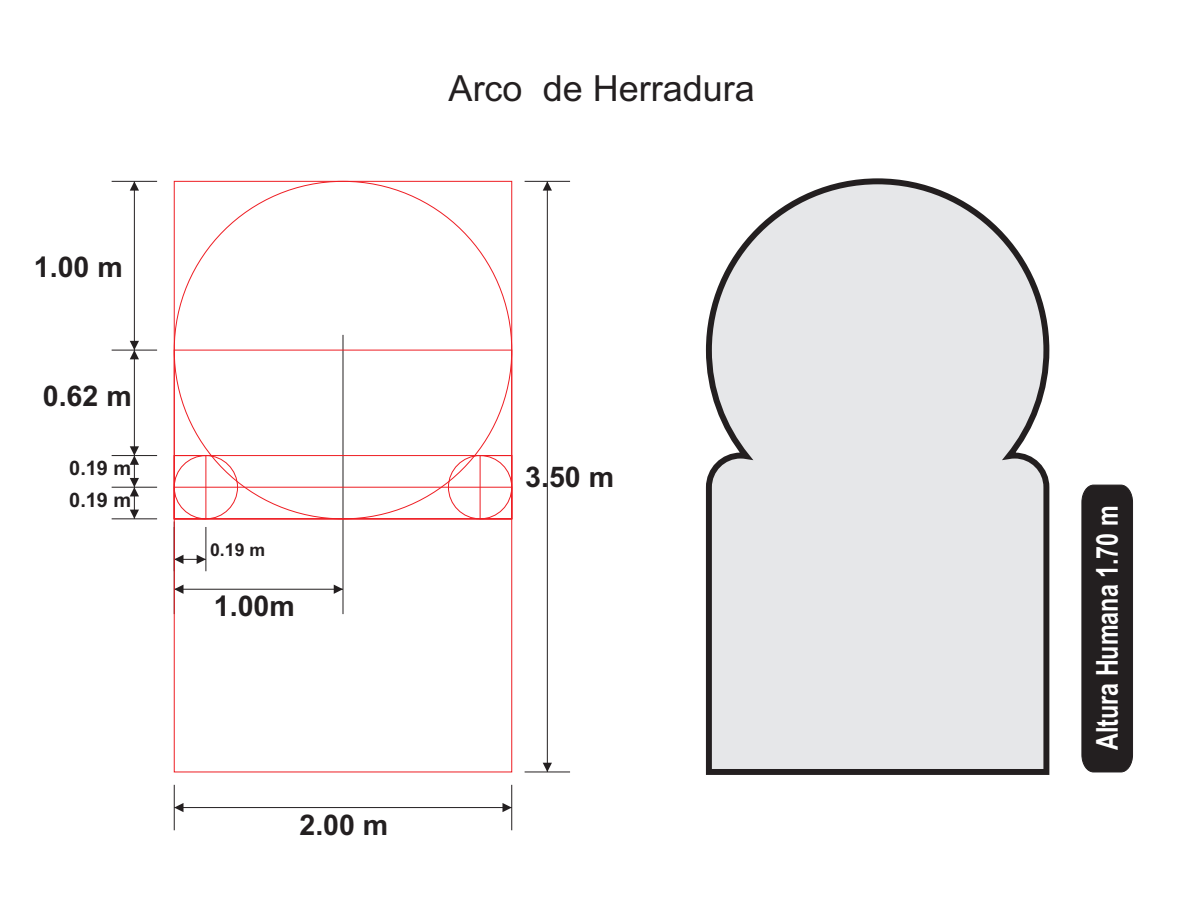
<style>
.page{position:relative;width:1188px;height:918px;background:#fff}
.page>*{position:absolute;margin:0;border:0;box-sizing:border-box;transform-origin:0 0}
.t1{font:36px "Arial";color:#231f20}
.t2{font:700 30.15px "Arial";color:#fff;scale:.77 1}
.t3{font:700 28.5px "Arial";color:#231f20}
.t4{font:700 19.95px/32.2px "Arial";color:#231f20}
.t5{font:700 17.7px "Arial";color:#231f20}
</style>
<div class="page">
<hr style="left:134px;top:181px;width:1px;height:169px;background:#231f20">
<svg style="left:130px;top:182px;width:9px;height:9px"></svg>
<hr style="left:112px;top:181px;width:45px;height:1px;background:#231f20">
<hr style="left:112px;top:350px;width:45px;height:1px;background:#231f20">
<hr style="left:134px;top:350px;width:1px;height:106px;background:#231f20">
<svg style="left:130px;top:341px;width:9px;height:18px"></svg>
<hr style="left:112px;top:455px;width:45px;height:1px;background:#231f20">
<hr style="left:134px;top:456px;width:1px;height:31px;background:#231f20">
<svg style="left:130px;top:446px;width:9px;height:19px"></svg>
<hr style="left:206px;top:527px;width:1px;height:44px;background:#231f20">
<hr style="left:174px;top:559px;width:32px;height:1px;background:#231f20">
<svg style="left:176px;top:555px;width:8px;height:9px"></svg>
<svg style="left:197px;top:555px;width:9px;height:9px"></svg>
<hr style="left:112px;top:487px;width:45px;height:1px;background:#231f20">
<hr style="left:134px;top:487px;width:1px;height:32px;background:#231f20">
<svg style="left:130px;top:510px;width:9px;height:9px"></svg>
<svg style="left:130px;top:478px;width:9px;height:18px"></svg>
<hr style="left:112px;top:519px;width:45px;height:1px;background:#231f20">
<hr style="left:343px;top:335px;width:1px;height:279px;background:#231f20">
<hr style="left:174px;top:589px;width:169px;height:1px;background:#231f20">
<svg style="left:176px;top:585px;width:8px;height:9px"></svg>
<svg style="left:334px;top:585px;width:9px;height:9px"></svg>
<hr style="left:511px;top:785px;width:1px;height:45px;background:#231f20">
<hr style="left:174px;top:807px;width:338px;height:1px;background:#231f20">
<svg style="left:175px;top:803px;width:9px;height:9px"></svg>
<svg style="left:502px;top:803px;width:10px;height:9px"></svg>
<hr style="left:174px;top:785px;width:1px;height:45px;background:#231f20">
<hr style="left:547px;top:181px;width:1px;height:591px;background:#231f20">
<svg style="left:543px;top:763px;width:9px;height:9px"></svg>
<svg style="left:543px;top:182px;width:9px;height:9px"></svg>
<hr style="left:525px;top:181px;width:45px;height:1px;background:#231f20">
<hr style="left:525px;top:772px;width:45px;height:1px;background:#231f20">
<div style="left:1082px;top:485px;width:51px;height:287px;background:#231f20"></div>
<div style="left:174px;top:455px;width:338px;height:64px;border:1px solid #ee1d23"></div>
<div style="left:174px;top:487px;width:338px;height:32px;border:1px solid #ee1d23"></div>
<div style="left:448px;top:455px;width:64px;height:64px;border:1px solid #ee1d23;border-radius:50%"></div>
<svg style="left:705px;top:178px;width:345px;height:597px;background:#dddee0"></svg>
<p class="t3" style="left:34px;top:256px;width:90px">1.00 m</p>
<p class="t3" style="left:43px;top:385px;width:90px">0.62 m</p>
<p class="t4" style="left:69px;top:454px;width:64px">0.19 m<br>0.19 m</p>
<p class="t1" style="left:449px;top:75px;width:308px">Arco de Herradura</p>
<p class="t5" style="left:210px;top:543px;width:57px">0.19 m</p>
<p class="t3" style="left:214px;top:595px;width:83px">1.00m</p>
<p class="t3" style="left:299px;top:814px;width:90px">2.00 m</p>
<p class="t3" style="left:525px;top:466px;width:90px">3.50 m</p>
<p class="t2" style="left:1096px;top:750px;width:319px;rotate:-90deg">Altura Humana 1.70 m</p>
</div>
